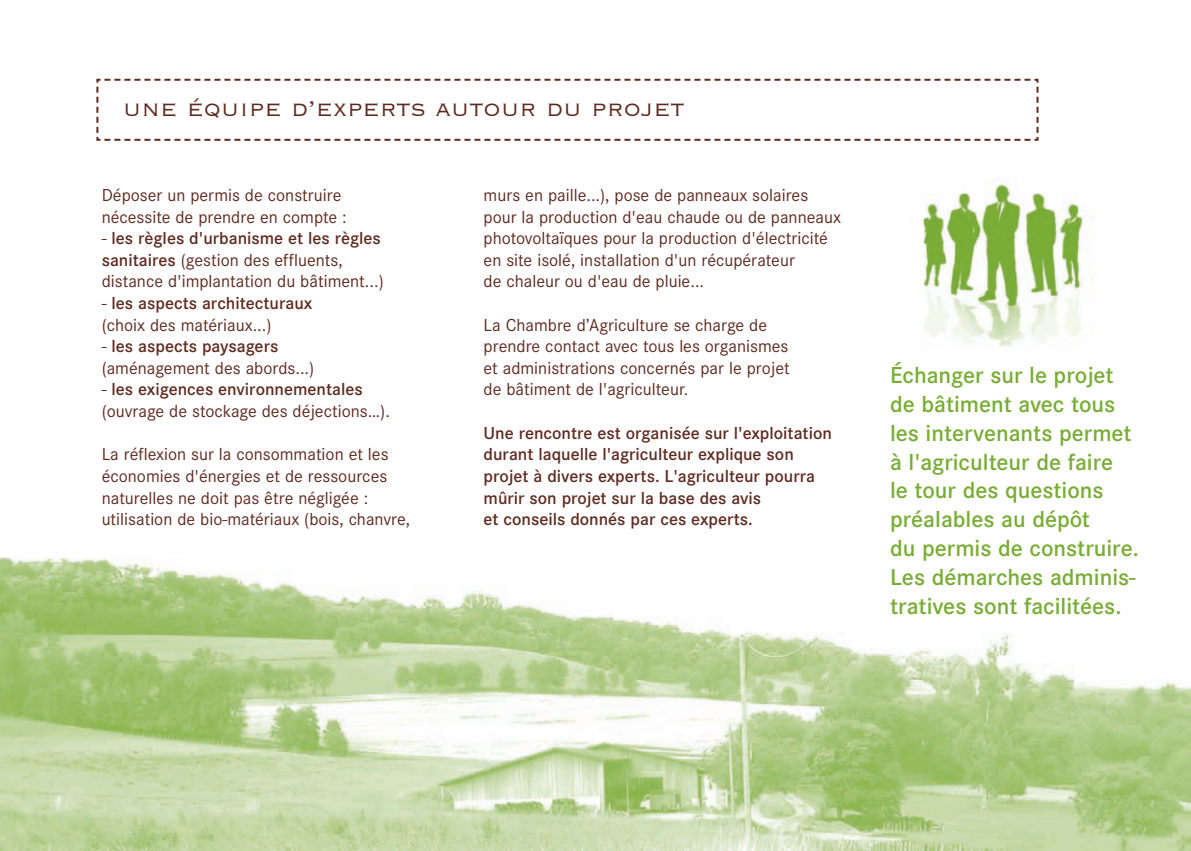
<style>
.page{position:relative;width:1191px;height:851px;background:#fff}
.page>*{position:absolute;margin:0;border:0;box-sizing:border-box;transform-origin:0 0}
.t1{font:300 28px "Copperplate";color:#5f2b20}
.t2{font:600 24px/28.8px "Corporate S";color:#79ad36}
.t3{font:18px/21.6px "Corporate S";color:#5f2b20}
.t4{font:600 18px/21.6px "Corporate S";color:#5f2b20}
.s1{font-weight:600}
.s2{font-weight:400}
</style>
<div class="page">
<img style="left:0;top:557px;width:1191px;height:293px">
<svg style="left:96px;top:78px;width:943px;height:63px"></svg>
<img style="left:920px;top:179px;width:163px;height:169px">
<h1 class="t1" style="left:123px;top:90px;width:563px">une équipe d’experts autour du projet</h1>
<p class="t3" style="left:102px;top:184px;width:246px">Déposer un permis de construire nécessite de prendre en compte :</p>
<p class="t3" style="left:102px;top:227px;width:283px">- <span class="s1">les règles d'urbanisme et les règles sanitaires</span> (gestion des effluents, distance d'implantation du bâtiment...)</p>
<p class="t4" style="left:102px;top:292px;width:212px"><span class="s2">-</span> les aspects architecturaux <span class="s2">(choix des matériaux...)</span></p>
<p class="t3" style="left:102px;top:335px;width:214px">- <span class="s1">les aspects paysagers </span>(aménagement des abords...)</p>
<p class="t3" style="left:102px;top:378px;width:290px">- <span class="s1">les exigences environnementales </span>(ouvrage de stockage des déjections…).</p>
<p class="t3" style="left:102px;top:443px;width:310px">La réflexion sur la consommation et les économies d'énergies et de ressources naturelles ne doit pas être négligée : utilisation de bio-matériaux (bois, chanvre,</p>
<p class="t3" style="left:483px;top:184px;width:359px">murs en paille...), pose de panneaux solaires pour la production d'eau chaude ou de panneaux photovoltaïques pour la production d'électricité en site isolé, installation d'un récupérateur<br>de chaleur ou d'eau de pluie...</p>
<p class="t3" style="left:483px;top:313px;width:307px">La Chambre d’Agriculture se charge de prendre contact avec tous les organismes et administrations concernés par le projet de bâtiment de l'agriculteur.</p>
<p class="t4" style="left:483px;top:421px;width:350px">Une rencontre est organisée sur l'exploitation durant laquelle l'agriculteur explique son projet à divers experts. L'agriculteur pourra mûrir son projet sur la base des avis<br>et conseils donnés par ces experts.</p>
<h2 class="t2" style="left:890px;top:360px;width:250px">Échanger sur le projet de bâtiment avec tous les intervenants permet à l'agriculteur de faire<br>le tour des questions préalables au dépôt<br>du permis de construire.<br>Les démarches adminis&shy;tratives sont facilitées.</h2>
</div>
